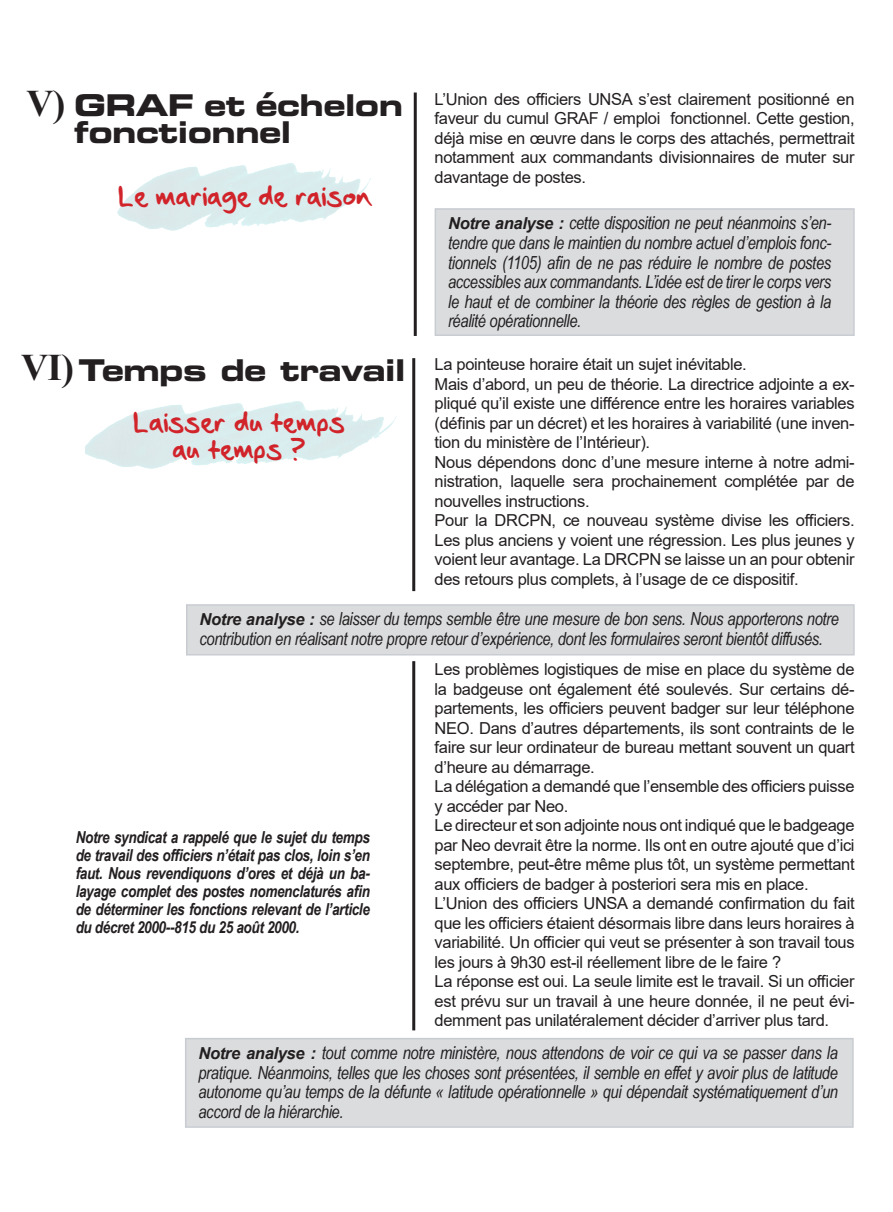
<style>
.page{position:relative;width:893px;height:1212px;background:#fff}
.page>*{position:absolute;margin:0;border:0;box-sizing:border-box;transform-origin:0 0}
.Style_de_paragraphe{font:700 37.5px "Times New Roman";color:#231f20}
.Style_de_paragraphe-2{font:30px/27px "Eurostile LT Std Bold Ex 2";letter-spacing:-.02em;color:#231f20}
.Style_de_paragraphe-3{font:27px "Seans Other Hand";letter-spacing:-.02em;color:#d1232a}
.Style_de_paragraphe-4{font:italic 18px/19.5px "Arial Narrow";letter-spacing:-.02em;color:#231f20;text-align:justify}
.Style_de_paragraphe-5{font:16.5px/19.5px "Arial";letter-spacing:-.02em;color:#231f20;text-align:justify}
.Style_de_paragraphe-6{font:italic 700 16.5px/18px "Arial Narrow";letter-spacing:-.02em;color:#231f20;text-align:justify}
.s1{font-family:"Arial";font-weight:700;font-size:16.5px}
</style>
<div class="page">
<div style="left:435px;top:208px;width:420px;height:128px;background:#dadcde"></div>
<img style="left:118px;top:163px;width:253px;height:68px">
<div style="left:186px;top:604px;width:669px;height:51px;background:#dadcde"></div>
<img style="left:85px;top:401px;width:311px;height:68px">
<hr style="left:414px;top:93px;width:3px;height:243px;background:#231f20">
<hr style="left:412px;top:358px;width:3px;height:233px;background:#231f20">
<div style="left:185px;top:1038px;width:669px;height:90px;background:#dadcde"></div>
<hr style="left:412px;top:661px;width:3px;height:369px;background:#231f20">
<p class="Style_de_paragraphe" style="left:27px;top:76px;width:40px">V)</p>
<p class="Style_de_paragraphe-2" style="left:74px;top:91px;width:330px">GRAF et échelon fonctionnel</p>
<p class="Style_de_paragraphe-3" style="left:118px;top:177px;width:254px">Le mariage de raison</p>
<p class="Style_de_paragraphe-5" style="left:435px;top:89px;width:422px">L’Union des officiers UNSA s’est clairement positionné en faveur du cumul GRAF / emploi fonctionnel. Cette gestion, déjà mise en œuvre dans le corps des attachés, permettrait notamment aux commandants divisionnaires de muter sur davantage de postes.</p>
<p class="Style_de_paragraphe-4" style="left:448px;top:213px;width:385px"><span class="s1">Notre analyse :</span> cette disposition ne peut néanmoins s’en&shy;tendre que dans le maintien du nombre actuel d’emplois fonc&shy;tionnels (1105) afin de ne pas réduire le nombre de postes accessibles aux commandants. L’idée est de tirer le corps vers le haut et de combiner la théorie des règles de gestion à la réalité opérationnelle.</p>
<p class="Style_de_paragraphe" style="left:21px;top:341px;width:54px">VI)</p>
<p class="Style_de_paragraphe-2" style="left:78px;top:356px;width:328px">Temps de travail</p>
<p class="Style_de_paragraphe-3" style="left:133px;top:403px;width:214px">Laisser du temps</p>
<p class="Style_de_paragraphe-3" style="left:172px;top:430px;width:136px">au temps ?</p>
<p class="Style_de_paragraphe-5" style="left:435px;top:354px;width:314px">La pointeuse horaire était un sujet inévitable.</p>
<p class="Style_de_paragraphe-5" style="left:435px;top:374px;width:422px">Mais d’abord, un peu de théorie. La directrice adjointe a ex&shy;pliqué qu’il existe une différence entre les horaires variables (définis par un décret) et les horaires à variabilité (une inven&shy;tion du ministère de l’Intérieur).</p>
<p class="Style_de_paragraphe-5" style="left:435px;top:452px;width:422px">Nous dépendons donc d’une mesure interne à notre admi&shy;nistration, laquelle sera prochainement complétée par de nouvelles instructions.</p>
<p class="Style_de_paragraphe-5" style="left:435px;top:510px;width:422px">Pour la DRCPN, ce nouveau système divise les officiers.<br>Les plus anciens y voient une régression. Les plus jeunes y voient leur avantage. La DRCPN se laisse un an pour obtenir des retours plus complets, à l’usage de ce dispositif.</p>
<p class="Style_de_paragraphe-4" style="left:199px;top:609px;width:641px"><span class="s1">Notre analyse :</span> se laisser du temps semble être une mesure de bon sens. Nous apporterons notre contribution en réalisant notre propre retour d’expérience, dont les formulaires seront bientôt diffusés.</p>
<p class="Style_de_paragraphe-5" style="left:435px;top:659px;width:422px">Les problèmes logistiques de mise en place du système de la badgeuse ont également été soulevés. Sur certains dé&shy;partements, les officiers peuvent badger sur leur téléphone NEO. Dans d’autres départements, ils sont contraints de le faire sur leur ordinateur de bureau mettant souvent un quart d’heure au démarrage.</p>
<p class="Style_de_paragraphe-5" style="left:435px;top:776px;width:422px">La délégation a demandé que l’ensemble des officiers puisse y accéder par Neo.</p>
<p class="Style_de_paragraphe-5" style="left:435px;top:815px;width:422px">Le directeur et son adjointe nous ont indiqué que le badgeage par Neo devrait être la norme. Ils ont en outre ajouté que d’ici septembre, peut-être même plus tôt, un système permettant aux officiers de badger à posteriori sera mis en place.</p>
<p class="Style_de_paragraphe-5" style="left:435px;top:893px;width:422px">L’Union des officiers UNSA a demandé confirmation du fait que les officiers étaient désormais libre dans leurs horaires à variabilité. Un officier qui veut se présenter à son travail tous les jours à 9h30 est-il réellement libre de le faire ?</p>
<p class="Style_de_paragraphe-5" style="left:435px;top:971px;width:422px">La réponse est oui. La seule limite est le travail. Si un officier est prévu sur un travail à une heure donnée, il ne peut évi&shy;demment pas unilatéralement décider d’arriver plus tard.</p>
<p class="Style_de_paragraphe-4" style="left:198px;top:1043px;width:641px"><span class="s1">Notre analyse :</span> tout comme notre ministère, nous attendons de voir ce qui va se passer dans la pratique. Néanmoins, telles que les choses sont présentées, il semble en effet y avoir plus de latitude autonome qu’au temps de la défunte « latitude opérationnelle » qui dépendait systématiquement d’un accord de la hiérarchie.</p>
<p class="Style_de_paragraphe-6" style="left:76px;top:827px;width:296px">Notre syndicat a rappelé que le sujet du temps de travail des officiers n’était pas clos, loin s’en faut. Nous revendiquons d’ores et déjà un ba&shy;layage complet des postes nomenclaturés afin de déterminer les fonctions relevant de l’article du décret 2000--815 du 25 août 2000.</p>
</div>
